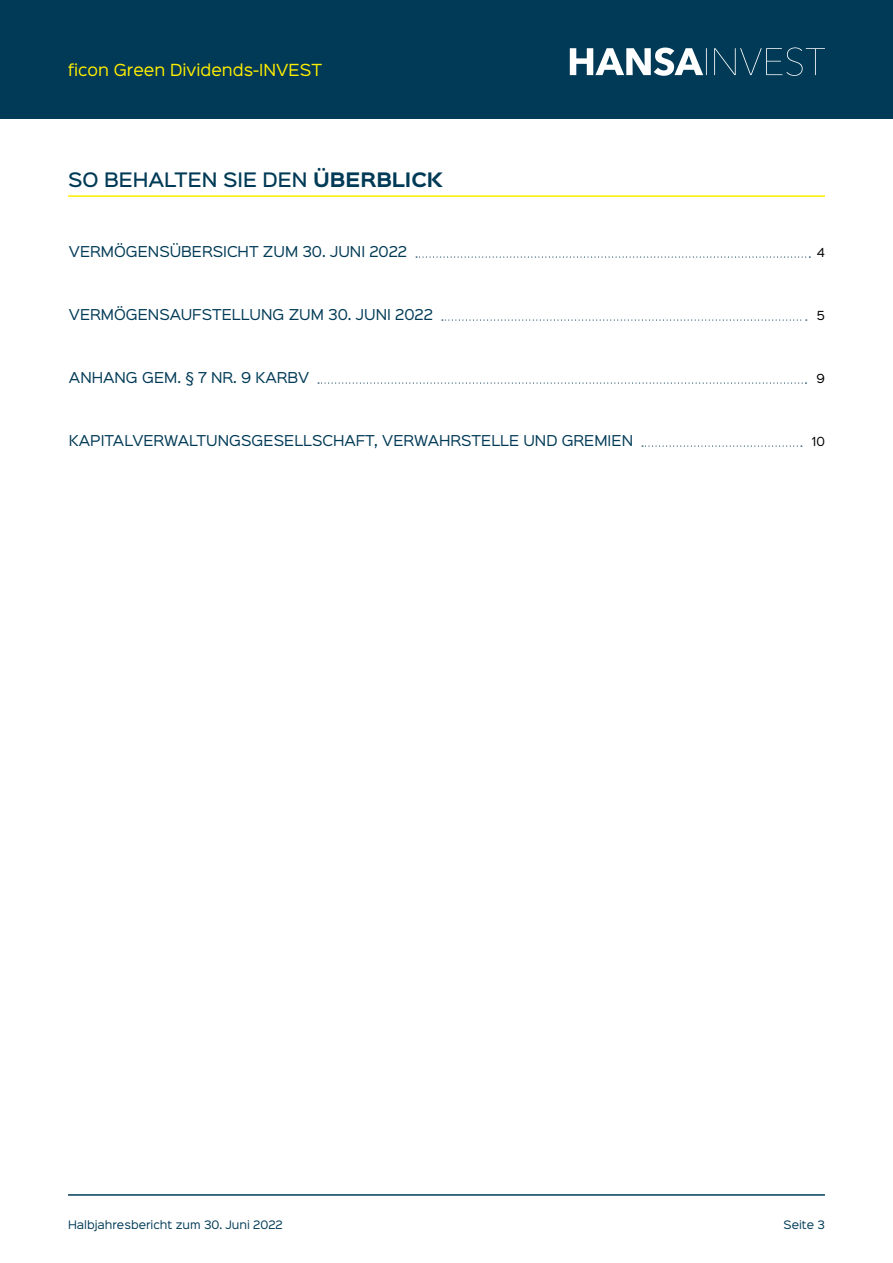
<style>
.page{position:relative;width:893px;height:1263px;background:#fff}
.page>*{position:absolute;margin:0;border:0;box-sizing:border-box;transform-origin:0 0}
.t1{font:500 18px "Sinkin Sans 500";color:#003a56}
.t2{font:15px "Sinkin Sans 400";color:#ffed00}
.t3{font:13.5px "Sinkin Sans 400";color:#003a56}
.t4{font:11.25px "Sinkin Sans 400";color:#000}
.t5{font:10.5px "Sinkin Sans 400";color:#003a56}
.s1{font-family:"Sinkin Sans 700";font-weight:700}
</style>
<div class="page">
<div style="left:0;top:0;width:893px;height:119px;background:#003a56"></div>
<svg style="left:570px;top:47px;width:255px;height:29px"></svg>
<hr style="left:68px;top:1194px;width:757px;height:2px;background:#003a56">
<svg style="left:416px;top:256px;width:394px;height:2px"></svg>
<svg style="left:442px;top:319px;width:365px;height:2px"></svg>
<svg style="left:318px;top:382px;width:488px;height:2px"></svg>
<svg style="left:642px;top:445px;width:160px;height:2px"></svg>
<hr style="left:68px;top:195px;width:757px;height:2px;background:#ffed00">
<p class="t2" style="left:68px;top:57px;width:256px">ficon Green Dividends-INVEST</p>
<h1 class="t1" style="left:68px;top:164px;width:376px">SO BEHALTEN SIE DEN <span class="s1">ÜBERBLICK</span></h1>
<p class="t3" style="left:69px;top:240px;width:279px">VERMÖGENSÜBERSICHT ZUM 30. Juni</p>
<p class="t3" style="left:369px;top:240px;width:39px">2022</p>
<p class="t4" style="left:817px;top:243px;width:10px">4</p>
<p class="t3" style="left:69px;top:303px;width:305px">VERMÖGENSAUFSTELLUNG ZUM 30. Juni</p>
<p class="t3" style="left:395px;top:303px;width:39px">2022</p>
<p class="t4" style="left:817px;top:306px;width:10px">5</p>
<p class="t3" style="left:69px;top:366px;width:242px">ANHANG GEM. § 7 NR. 9 KARBV</p>
<p class="t4" style="left:816px;top:369px;width:10px">9</p>
<p class="t3" style="left:69px;top:429px;width:566px">KAPITALVERWALTUNGSGESELLSCHAFT, VERWAHRSTELLE UND GREMIEN</p>
<p class="t4" style="left:812px;top:432px;width:15px">10</p>
<p class="t5" style="left:68px;top:1216px;width:216px">Halbjahresbericht zum 30. Juni 2022</p>
<p class="t5" style="left:784px;top:1216px;width:43px">Seite 3</p>
</div>
